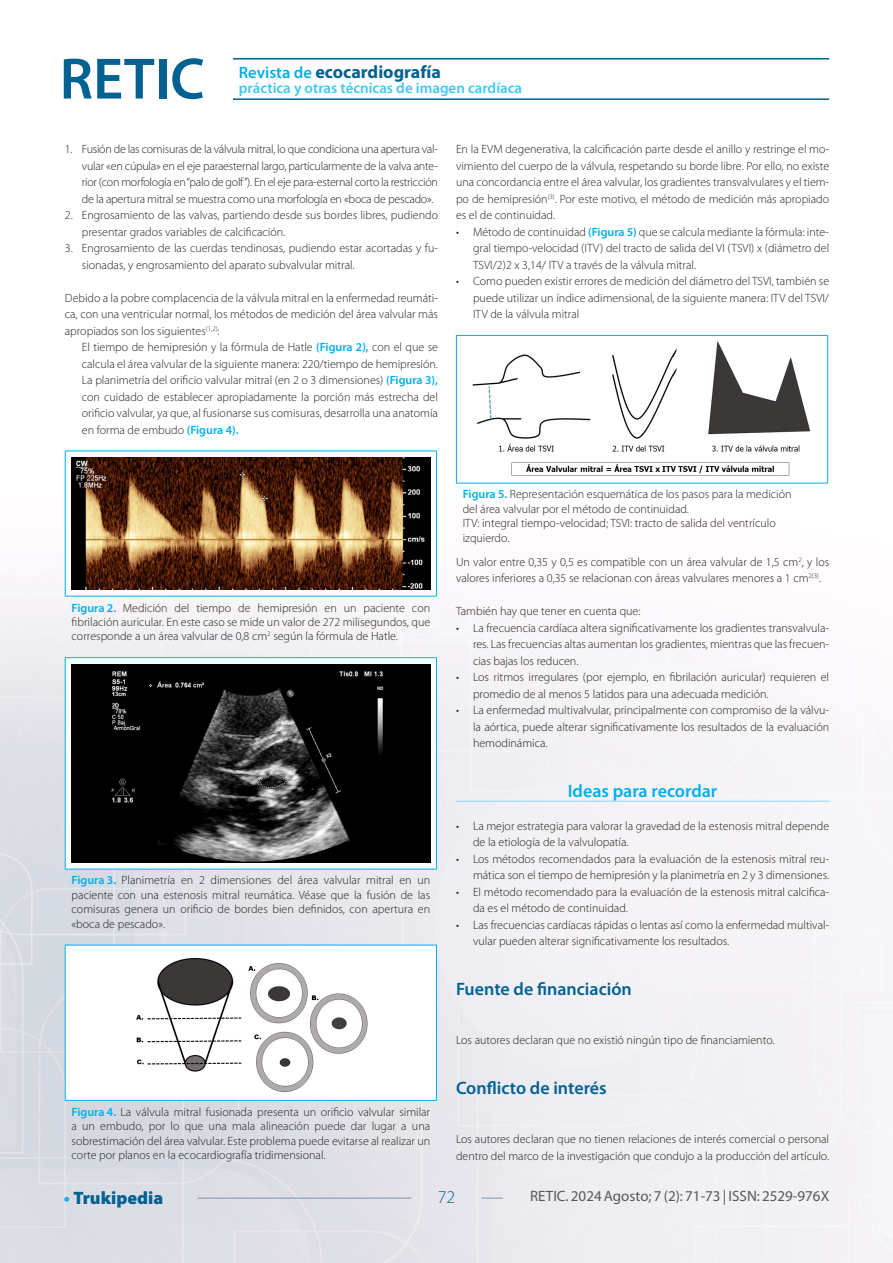
<style>
.page{position:relative;width:893px;height:1263px;background:#fff}
.page>*{position:absolute;margin:0;border:0;box-sizing:border-box;transform-origin:0 0}
._02_Primer_Orden{font:600 18px "Myriad Pro";color:#006193}
.t1{font:700 18px "Myriad Pro";color:#006193}
.Titulo_Ideas_para_recordar{font:600 18px "Myriad Pro";color:#00aeef}
.t2{font:900 18px "Myriad Pro";color:#006193}
.t3{font:300 18px "Myriad Pro";color:#006193}
.t4{font:15px "Myriad Pro";color:#57585a}
.t5{font:600 15px "Myriad Pro";color:#40c7f4}
._01_Texto_comun{font:300 12px/16.5px "Myriad Pro";color:#231f20;text-align:justify}
._01_Texto_metido_1_sin_bolo{font:300 12px/16.5px "Myriad Pro";color:#231f20}
.s1{font-weight:600;font-size:16.5px;color:#00aeef}
.s2{font-weight:600;color:#00aeef}
.s3{font-weight:700;color:#00aeef}
</style>
<div class="page">
<img style="left:0;top:58px;width:893px;height:1205px">
<hr style="left:233px;top:58px;width:596px;height:2px;background:#006193">
<hr style="left:233px;top:98px;width:596px;height:2px;background:#006193">
<svg style="left:64px;top:59px;width:90px;height:40px"></svg>
<div style="left:159px;top:59px;width:7px;height:40px;background:#006193"></div>
<svg style="left:172px;top:58px;width:31px;height:41px"></svg>
<hr style="left:198px;top:1198px;width:213px;height:1px;background:#7a94b0">
<svg style="left:482px;top:1198px;width:21px;height:1px"></svg>
<div style="left:65px;top:451px;width:372px;height:145px;background:#fff"></div>
<hr style="left:65px;top:451px;width:372px;height:1px;background:#00aeef">
<hr style="left:65px;top:451px;width:1px;height:145px;background:#00aeef">
<hr style="left:436px;top:451px;width:1px;height:145px;background:#00aeef">
<hr style="left:65px;top:596px;width:372px;height:1px;background:#00aeef">
<img style="left:71px;top:457px;width:360px;height:133px">
<div style="left:65px;top:658px;width:372px;height:211px;background:#fff"></div>
<hr style="left:65px;top:657px;width:372px;height:1px;background:#00aeef">
<hr style="left:65px;top:658px;width:1px;height:211px;background:#00aeef">
<hr style="left:436px;top:658px;width:1px;height:211px;background:#00aeef">
<hr style="left:65px;top:869px;width:372px;height:1px;background:#00aeef">
<div style="left:71px;top:664px;width:360px;height:198px;background:#000"></div>
<img style="left:109px;top:671px;width:285px;height:192px">
<div style="left:65px;top:945px;width:372px;height:155px;background:#fff"></div>
<hr style="left:65px;top:945px;width:372px;height:1px;background:#00aeef">
<hr style="left:65px;top:945px;width:1px;height:155px;background:#00aeef">
<hr style="left:436px;top:945px;width:1px;height:155px;background:#00aeef">
<hr style="left:65px;top:1100px;width:372px;height:1px;background:#00aeef">
<img style="left:136px;top:958px;width:232px;height:134px">
<hr style="left:456px;top:801px;width:373px;height:1px;background:#8dd7f7">
<div style="left:456px;top:335px;width:372px;height:148px;background:#fff"></div>
<hr style="left:456px;top:335px;width:372px;height:1px;background:#00aeef">
<hr style="left:456px;top:336px;width:1px;height:147px;background:#00aeef">
<hr style="left:827px;top:336px;width:1px;height:147px;background:#00aeef">
<hr style="left:456px;top:483px;width:372px;height:1px;background:#00aeef">
<img style="left:472px;top:342px;width:339px;height:134px">
<h1 class="t1" style="left:239px;top:60px;width:204px"><span class="s1">Revista de</span> ecocardiografía</h1>
<p class="t5" style="left:239px;top:78px;width:285px">práctica y otras técnicas de imagen cardíaca</p>
<p class="_01_Texto_comun" style="left:82px;top:141px;width:358px;text-indent:-17px">1. Fusión de las comisuras de la válvula mitral, lo que condiciona una apertura val&shy;vular «en cúpula» en el eje paraesternal largo, particularmente de la valva ante&shy;rior (con morfología en “palo de golf”). En el eje para-esternal corto la restricción de la apertura mitral se muestra como una morfología en «boca de pescado».</p>
<p class="_01_Texto_comun" style="left:82px;top:207px;width:358px;text-indent:-17px">2. Engrosamiento de las valvas, partiendo desde sus bordes libres, pudiendo presentar grados variables de calcificación.</p>
<p class="_01_Texto_comun" style="left:82px;top:240px;width:358px;text-indent:-17px">3. Engrosamiento de las cuerdas tendinosas, pudiendo estar acortadas y fu&shy;sionadas, y engrosamiento del aparato subvalvular mitral.</p>
<p class="_01_Texto_comun" style="left:65px;top:289px;width:375px">Debido a la pobre complacencia de la válvula mitral en la enfermedad reumáti&shy;ca, con una ventricular normal, los métodos de medición del área valvular más apropiados son los siguientes<sup>(1,2)</sup>:</p>
<p class="_01_Texto_metido_1_sin_bolo" style="left:82px;top:339px;width:358px">El tiempo de hemipresión y la fórmula de Hatle <span class="s2">(Figura 2),</span> con el que se calcula el área valvular de la siguiente manera: 220/tiempo de hemipresión.</p>
<p class="_01_Texto_metido_1_sin_bolo" style="left:82px;top:372px;width:358px;text-align:justify">La planimetría del orificio valvular mitral (en 2 o 3 dimensiones) <span class="s2">(Figura 3), </span>con cuidado de establecer apropiadamente la porción más estrecha del orificio valvular, ya que, al fusionarse sus comisuras, desarrolla una anatomía en forma de embudo <span class="s2">(Figura 4).</span></p>
<p class="_01_Texto_comun" style="left:456px;top:141px;width:375px">En la EVM degenerativa, la calcificación parte desde el anillo y restringe el mo&shy;vimiento del cuerpo de la válvula, respetando su borde libre. Por ello, no existe una concordancia entre el área valvular, los gradientes transvalvulares y el tiem&shy;po de hemipresión<sup>(3)</sup>. Por este motivo, el método de medición más apropiado es el de continuidad.</p>
<p class="_01_Texto_comun" style="left:473px;top:223px;width:358px;text-indent:-17px">• Método de continuidad <span class="s2">(Figura 5)</span> que se calcula mediante la fórmula: inte&shy;gral tiempo-velocidad (ITV) del tracto de salida del VI (TSVI) x (diámetro del TSVI/2)2 x 3,14/ ITV a través de la válvula mitral.</p>
<p class="_01_Texto_comun" style="left:473px;top:273px;width:358px;text-indent:-17px">• Como pueden existir errores de medición del diámetro del TSVI, también se puede utilizar un índice adimensional, de la siguiente manera: ITV del TSVI/ ITV de la válvula mitral</p>
<p class="_01_Texto_comun" style="left:72px;top:600px;width:360px;line-height:14.4px"><span class="s2">Figura 2.</span> Medición del tiempo de hemipresión en un paciente con fibrilación auricular. En este caso se mide un valor de 272 milisegundos, que corresponde a un área valvular de 0,8 cm<sup>2</sup> según la fórmula de Hatle.</p>
<p class="_01_Texto_comun" style="left:72px;top:873px;width:360px;line-height:14.4px"><span class="s2">Figura 3.</span> Planimetría en 2 dimensiones del área valvular mitral en un paciente con una estenosis mitral reumática. Véase que la fusión de las comisuras genera un orificio de bordes bien definidos, con apertura en «boca de pescado».</p>
<p class="_01_Texto_comun" style="left:72px;top:1105px;width:360px;line-height:14.4px"><span class="s2">Figura 4.</span> La válvula mitral fusionada presenta un orificio valvular similar a un embudo, por lo que una mala alineación puede dar lugar a una sobrestimación del área valvular. Este problema puede evitarse al realizar un corte por planos en la ecocardiografía tridimensional.</p>
<p class="_01_Texto_comun" style="left:463px;top:487px;width:330px;line-height:14.4px;text-align:left"><span class="s2">Figura 5.</span> Representación esquemática de los pasos para la medición del área valvular por el método de continuidad.<br>ITV: integral tiempo-velocidad; TSVI: tracto de salida del ventrículo izquierdo.</p>
<p class="_01_Texto_comun" style="left:456px;top:553px;width:375px">Un valor entre 0,35 y 0,5 es compatible con un área valvular de 1,5 cm<sup>2</sup>, y los valores inferiores a 0,35 se relacionan con áreas valvulares menores a 1 cm<sup>2(3)</sup>.</p>
<p class="_01_Texto_comun" style="left:456px;top:603px;width:186px">También hay que tener en cuenta que:</p>
<p class="_01_Texto_comun" style="left:473px;top:619px;width:358px;text-indent:-17px">• La frecuencia cardíaca altera significativamente los gradientes transvalvula&shy;res. Las frecuencias altas aumentan los gradientes, mientras que las frecuen&shy;cias bajas los reducen.</p>
<p class="_01_Texto_comun" style="left:473px;top:669px;width:358px;text-indent:-17px">• Los ritmos irregulares (por ejemplo, en fibrilación auricular) requieren el promedio de al menos 5 latidos para una adecuada medición.</p>
<p class="_01_Texto_comun" style="left:473px;top:702px;width:358px;text-indent:-17px">• La enfermedad multivalvular, principalmente con compromiso de la válvu&shy;la aórtica, puede alterar significativamente los resultados de la evaluación hemodinámica.</p>
<p class="Titulo_Ideas_para_recordar" style="left:568px;top:779px;width:151px">Ideas para recordar</p>
<p class="_01_Texto_comun" style="left:473px;top:817px;width:358px;text-indent:-17px">• La mejor estrategia para valorar la gravedad de la estenosis mitral depende de la etiología de la valvulopatía.</p>
<p class="_01_Texto_comun" style="left:456px;top:850px;width:375px;text-align:right">• Los métodos recomendados para la evaluación de la estenosis mitral reu&shy;mática son el tiempo de hemipresión y la planimetría en 2 y 3 dimensiones.</p>
<p class="_01_Texto_comun" style="left:473px;top:883px;width:358px;text-indent:-17px">• El método recomendado para la evaluación de la estenosis mitral calcifica&shy;da es el método de continuidad.</p>
<p class="_01_Texto_comun" style="left:473px;top:916px;width:358px;text-indent:-17px">• Las frecuencias cardíacas rápidas o lentas así como la enfermedad multival&shy;vular pueden alterar significativamente los resultados.</p>
<p class="_02_Primer_Orden" style="left:456px;top:977px;width:177px">Fuente de financiación</p>
<p class="_01_Texto_comun" style="left:456px;top:1032px;width:320px">Los autores declaran que no existió ningún tipo de financiamiento.</p>
<p class="_02_Primer_Orden" style="left:456px;top:1076px;width:152px">Conflicto de interés</p>
<p class="_01_Texto_comun" style="left:456px;top:1131px;width:375px">Los autores declaran que no tienen relaciones de interés comercial o personal dentro del marco de la investigación que condujo a la producción del artículo.</p>
<h1 class="t2" style="left:64px;top:1188px;width:101px"><span class="s3">•</span> Trukipedia</h1>
<h1 class="t3" style="left:438px;top:1187px;width:19px">72</h1>
<p class="t4" style="left:530px;top:1187px;width:300px">RETIC. 2024 Agosto; 7 (2): 71-73 | ISSN: 2529-976X</p>
</div>
